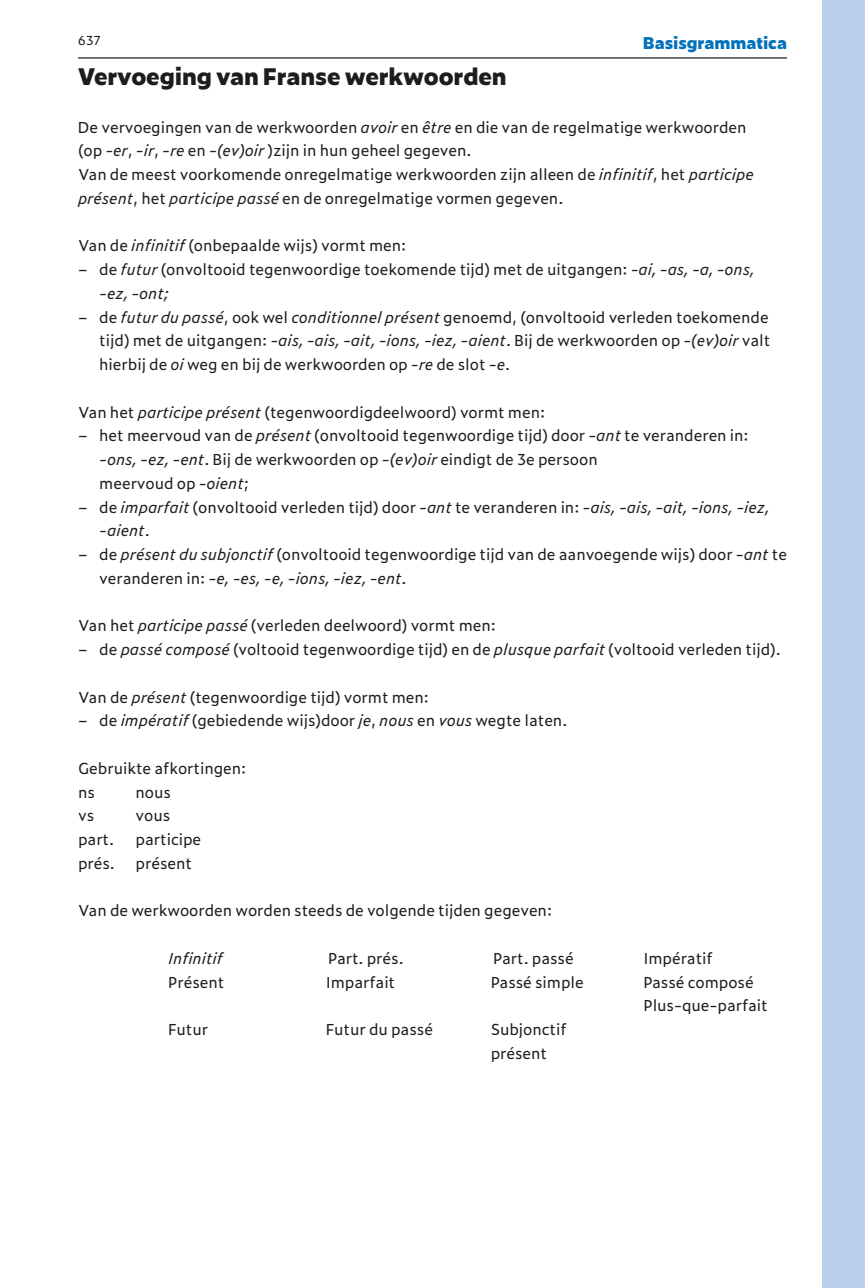
<style>
.page{position:relative;width:865px;height:1288px;background:#fff}
.page>*{position:absolute;margin:0;border:0;box-sizing:border-box;transform-origin:0 0}
.t1{font:800 22.5px "Zeitung Micro Pro";letter-spacing:-.005em;color:#1d1d1b}
.t2{font:800 16px "Zeitung Micro Pro";letter-spacing:-.005em;color:#0071ba}
.t3{font:15.25px/23.8px "Zeitung Micro Pro";letter-spacing:-.005em;color:#1d1d1b}
.t4{font:italic 15.25px "Zeitung Micro Pro";letter-spacing:-.005em;color:#1d1d1b}
.t5{font:12.5px "Zeitung Micro Pro";color:#1d1d1b}
.s1{font-style:italic}
</style>
<div class="page">
<hr style="left:78px;top:57px;width:709px;height:2px;background:#1d1d1b">
<div style="left:822px;top:0;width:43px;height:1288px;background:#bcd0ed"></div>
<p class="t5" style="left:78px;top:31px;width:24px">637</p>
<p class="t2" style="left:642px;top:30px;width:146px">Basisgrammatica</p>
<h1 class="t1" style="left:78px;top:59px;width:430px">Vervoeging van Franse werkwoorden</h1>
<p class="t3" style="left:78px;top:114px;width:677px">De vervoegingen van de werkwoorden <span class="s1">avoir</span> en <span class="s1">être</span> en die van de regelmatige werkwoorden (op <span class="s1">-er</span>, <span class="s1">-ir</span>, <span class="s1">-re</span> en -<span class="s1">(ev)oir</span> )zijn in hun geheel gegeven.<br>Van de meest voorkomende onregelmatige werkwoorden zijn alleen de <span class="s1">infinitif</span>, het <span class="s1">participe présent</span>, het <span class="s1">participe passé</span> en de onregelmatige vormen gegeven.</p>
<p class="t3" style="left:78px;top:233px;width:330px">Van de <span class="s1">infinitif</span> (onbepaalde wijs) vormt men:</p>
<p class="t3" style="left:99px;top:257px;width:657px;text-indent:-21px">– de <span class="s1">futur</span> (onvoltooid tegenwoordige toekomende tijd) met de uitgangen: <span class="s1">-ai, -as, -a, -ons, -ez, -ont;</span></p>
<p class="t3" style="left:99px;top:304px;width:672px;text-align:justify;text-indent:-21px">– de <span class="s1">futur du passé</span>, ook wel <span class="s1">conditionnel présent</span> genoemd, (onvoltooid verleden toekomende tijd) met de uitgangen: <span class="s1">-ais, -ais, -ait, -ions, -iez, -aient</span>. Bij de werkwoorden op <span class="s1">-(ev)oir</span> valt hierbij de <span class="s1">oi</span> weg en bij de werkwoorden op <span class="s1">-re</span> de slot -<span class="s1">e</span>.</p>
<p class="t3" style="left:78px;top:399px;width:468px">Van het <span class="s1">participe présent</span> (tegenwoordigdeelwoord) vormt men:</p>
<p class="t3" style="left:99px;top:423px;width:651px;text-indent:-21px">– het meervoud van de <span class="s1">présent</span> (onvoltooid tegenwoordige tijd) door <span class="s1">-ant</span> te veranderen in: <span class="s1">-ons, -ez, -ent</span>. Bij de werkwoorden op -<span class="s1">(ev)oir</span> eindigt de 3e persoon<br>meervoud op <span class="s1">-oient</span>;</p>
<p class="t3" style="left:99px;top:494px;width:672px;text-indent:-21px">– de <span class="s1">imparfait</span> (onvoltooid verleden tijd) door <span class="s1">-ant</span> te veranderen in: <span class="s1">-ais, -ais, -ait, -ions, -iez, -aient</span>.</p>
<p class="t3" style="left:99px;top:542px;width:689px;text-indent:-21px">– de <span class="s1">présent du subjonctif</span> (onvoltooid tegenwoordige tijd van de aanvoegende wijs) door -<span class="s1">ant</span> te veranderen in: -<span class="s1">e, -es, -e, -ions, -iez, -ent</span>.</p>
<p class="t3" style="left:78px;top:613px;width:419px">Van het <span class="s1">participe passé</span> (verleden deelwoord) vormt men:</p>
<p class="t3" style="left:78px;top:637px;width:704px">– de <span class="s1">passé composé</span> (voltooid tegenwoordige tijd) en de <span class="s1">plusque parfait</span> (voltooid verleden tijd).</p>
<p class="t3" style="left:78px;top:684px;width:352px">Van de <span class="s1">présent</span> (tegenwoordige tijd) vormt men:</p>
<p class="t3" style="left:78px;top:708px;width:491px">– de <span class="s1">impératif</span> (gebiedende wijs)door <span class="s1">je</span>, <span class="s1">nous</span> en <span class="s1">vous</span> wegte laten.</p>
<p class="t3" style="left:78px;top:755px;width:170px">Gebruikte afkortingen: ns</p>
<p class="t3" style="left:136px;top:779px;width:37px">nous</p>
<p class="t3" style="left:78px;top:803px;width:18px">vs</p>
<p class="t3" style="left:136px;top:803px;width:36px">vous</p>
<p class="t3" style="left:78px;top:827px;width:38px">part.</p>
<p class="t3" style="left:136px;top:827px;width:67px">participe</p>
<p class="t3" style="left:78px;top:850px;width:38px">prés.</p>
<p class="t3" style="left:136px;top:850px;width:58px">présent</p>
<p class="t3" style="left:78px;top:898px;width:475px">Van de werkwoorden worden steeds de volgende tijden gegeven:</p>
<p class="t4" style="left:168px;top:946px;width:56px">Infinitif</p>
<p class="t3" style="left:328px;top:945px;width:77px">Part. prés.</p>
<p class="t3" style="left:493px;top:945px;width:82px">Part. passé</p>
<p class="t3" style="left:643px;top:945px;width:71px">Impératif</p>
<p class="t3" style="left:168px;top:969px;width:58px">Présent</p>
<p class="t3" style="left:326px;top:969px;width:71px">Imparfait</p>
<p class="t3" style="left:491px;top:969px;width:95px">Passé simple</p>
<p class="t3" style="left:643px;top:969px;width:126px">Passé composé<br>Plus-que-parfait</p>
<p class="t3" style="left:168px;top:1017px;width:42px">Futur</p>
<p class="t3" style="left:326px;top:1017px;width:109px">Futur du passé</p>
<p class="t3" style="left:491px;top:1017px;width:77px">Subjonctif présent</p>
</div>
